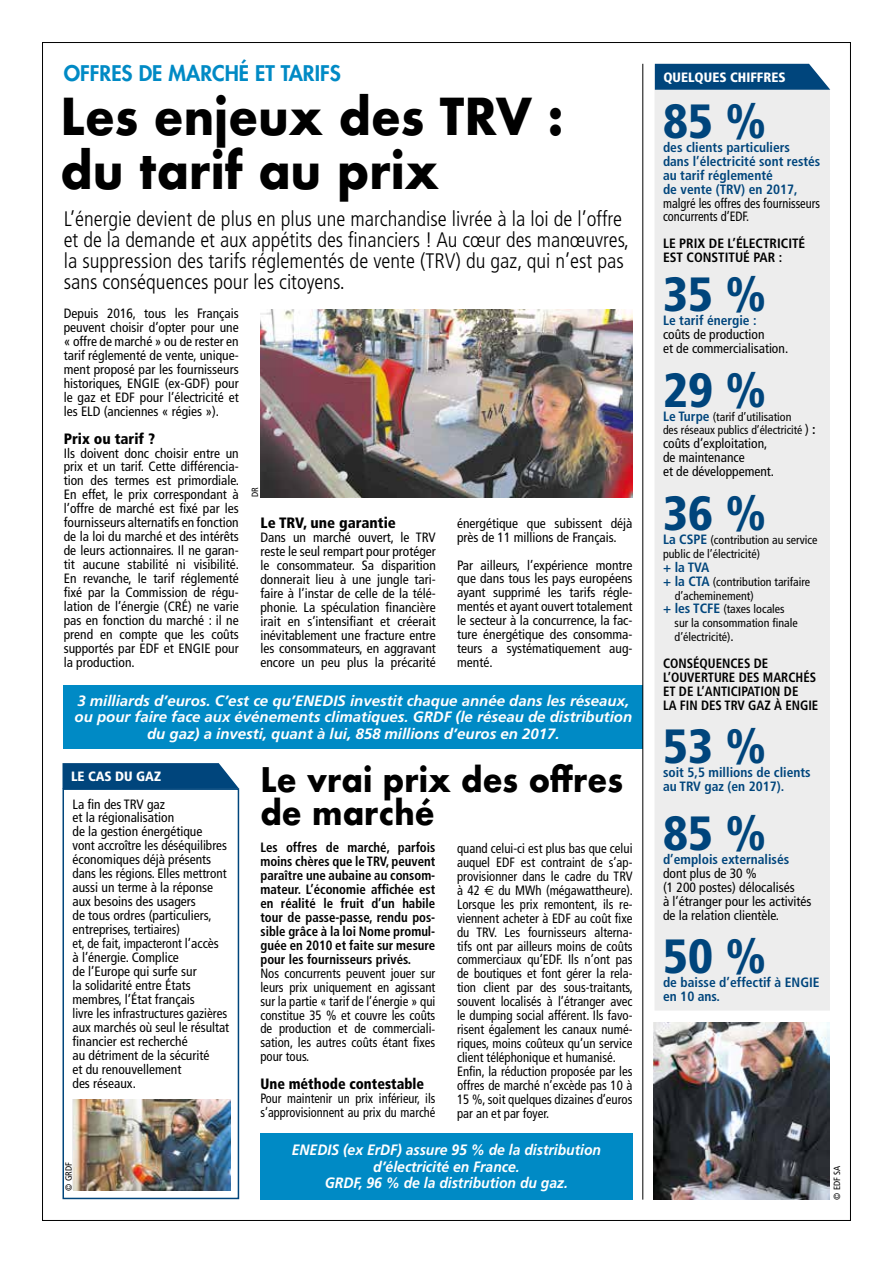
<style>
.page{position:relative;width:893px;height:1263px;background:#fff}
.page>*{position:absolute;margin:0;border:0;box-sizing:border-box;transform-origin:0 0}
.t1{font:700 49.5px/54px "Futura";color:#000;scale:.93 1}
.t2{font:900 condensed 48px "Frutiger";color:#00457c}
.t3{font:700 33px/33px "Futura";color:#000;scale:.93 1}
.t4{font:300 condensed 21px/21px "Frutiger";color:#000}
.t5{font:800 21px "Futura";color:#008ac5}
.t6{font:italic 700 15px/16.5px "Frutiger";color:#fff;text-align:center}
.t7{font:italic 700 15px/16.5px "Frutiger";color:#fff;text-align:center;scale:.93 1}
.t8{font:900 condensed 15px "Frutiger";color:#000}
.t9{font:900 condensed 15px "Frutiger";color:#000;scale:.95 1}
.t10{font:condensed 13.5px/14px "Frutiger";color:#000}
.t11{font:condensed 13.5px/14px "Frutiger";color:#000;scale:.95 1}
.t12{font:700 condensed 13.5px/14px "Frutiger";color:#000;text-align:justify;scale:.95 1}
.t13{font:700 condensed 13.5px/14px "Frutiger";color:#00457c}
.t14{font:condensed 13.5px/14px "Frutiger";color:#000;scale:.92 1}
.t15{font:700 condensed 13.5px/14px "Frutiger";color:#000}
.t16{font:900 condensed 13.5px "Frutiger";color:#fff}
.t17{font:condensed 12px/14px "Frutiger";color:#000}
.t18{font:condensed 9px "Frutiger";color:#000}
.s1{font-family:"Euro Sans";font-stretch:normal}
.s2{font-weight:700;font-size:13.5px;color:#00457c}
.s3{font-size:13.5px}
.s4{font-weight:700;font-size:13.5px}
</style>
<div class="page">
<img style="left:260px;top:309px;width:372px;height:189px">
<div style="left:63px;top:788px;width:176px;height:411px;border:2px solid #00457c"></div>
<div style="left:260px;top:1133px;width:372px;height:66px;background:#008ac5"></div>
<div style="left:64px;top:685px;width:579px;height:63px;background:#008ac5"></div>
<svg style="left:63px;top:763px;width:176px;height:26px;background:#0f5084"></svg>
<img style="left:73px;top:1100px;width:157px;height:90px">
<img style="left:654px;top:1022px;width:175px;height:177px">
<hr style="left:643px;top:64px;width:1px;height:1135px;background:#000">
<div style="left:654px;top:65px;width:176px;height:945px;background:#ededed"></div>
<svg style="left:655px;top:64px;width:175px;height:26px;background:#115184"></svg>
<h3 class="t5" style="left:64px;top:59px;width:278px">OFFRES DE MARCHÉ ET TARIFS</h3>
<h1 class="t1" style="left:61px;top:89px;width:542px">Les enjeux des TRV : du tarif au prix</h1>
<p class="t4" style="left:64px;top:209px;width:567px">L’énergie devient de plus en plus une marchandise livrée à la loi de l’offre et de la demande et aux appétits des financiers ! Au cœur des manœuvres, la suppression des tarifs réglementés de vente (TRV) du gaz, qui n’est pas sans conséquences pour les citoyens.</p>
<p class="t10" style="left:64px;top:306px;width:176px;text-align:justify">Depuis 2016, tous les Français peuvent choisir d’opter pour une « offre de marché » ou de rester en tarif réglementé de vente, unique&shy;ment proposé par les fournisseurs historiques, ENGIE (ex-GDF) pour le gaz et EDF pour l’électricité et les ELD (anciennes « régies »).</p>
<p class="t8" style="left:64px;top:429px;width:93px">Prix ou tarif ?</p>
<p class="t10" style="left:64px;top:446px;width:177px;text-align:justify">Ils doivent donc choisir entre un prix et un tarif. Cette différencia&shy;tion des termes est primordiale.<br>En effet, le prix correspondant à l’offre de marché est fixé par les fournisseurs alternatifs en fonction de la loi du marché et des intérêts de leurs actionnaires. Il ne garan&shy;tit aucune stabilité ni visibilité.<br>En revanche, le tarif réglementé fixé par la Commission de régu&shy;lation de l’énergie (CRÉ) ne varie pas en fonction du marché : il ne prend en compte que les coûts supportés par EDF et ENGIE pour la production.</p>
<p class="t18" style="left:250px;top:497px;width:11px;rotate:-90deg">DR</p>
<p class="t8" style="left:260px;top:514px;width:137px">Le TRV, une garantie</p>
<p class="t10" style="left:260px;top:530px;width:177px;text-align:justify">Dans un marché ouvert, le TRV reste le seul rempart pour protéger le consommateur. Sa disparition donnerait lieu à une jungle tari&shy;faire à l’instar de celle de la télé&shy;phonie. La spéculation financière irait en s’intensifiant et créerait inévitablement une fracture entre les consommateurs, en aggravant encore un peu plus la précarité</p>
<p class="t10" style="left:457px;top:516px;width:177px">énergétique que subissent déjà près de 11 millions de Français.</p>
<p class="t10" style="left:457px;top:558px;width:177px;text-align:justify">Par ailleurs, l’expérience montre que dans tous les pays européens ayant supprimé les tarifs régle&shy;mentés et ayant ouvert totalement le secteur à la concurrence, la fac&shy;ture énergétique des consomma&shy;teurs a systématiquement aug&shy;menté.</p>
<p class="t6" style="left:75px;top:692px;width:559px">3 milliards d’euros. C’est ce qu’ENEDIS investit chaque année dans les réseaux, ou pour faire face aux événements climatiques. GRDF (le réseau de distribution du gaz) a investi, quant à lui, 858 millions d’euros en 2017.</p>
<p class="t16" style="left:71px;top:768px;width:92px">LE CAS DU GAZ</p>
<h3 class="t3" style="left:260px;top:763px;width:391px">Le vrai prix des offres de marché</h3>
<p class="t10" style="left:73px;top:797px;width:158px">La fin des TRV gaz<br>et la régionalisation<br>de la gestion énergétique<br>vont accroître les déséquilibres économiques déjà présents dans les régions. Elles mettront aussi un terme à la réponse aux besoins des usagers<br>de tous ordres (particuliers, entreprises, tertiaires)<br>et, de fait, impacteront l’accès<br>à l’énergie. Complice<br>de l’Europe qui surfe sur<br>la solidarité entre États membres, l’État français<br>livre les infrastructures gazières aux marchés où seul le résultat financier est recherché<br>au détriment de la sécurité<br>et du renouvellement<br>des réseaux.</p>
<p class="t12" style="left:260px;top:840px;width:186px">Les offres de marché, parfois moins chères que le TRV, peuvent paraître une aubaine au consom&shy;mateur. L’économie affichée est en réalité le fruit d’un habile tour de passe-passe, rendu pos&shy;sible grâce à la loi Nome promul&shy;guée en 2010 et faite sur mesure pour les fournisseurs privés.</p>
<p class="t11" style="left:260px;top:966px;width:186px;text-align:justify">Nos concurrents peuvent jouer sur leurs prix uniquement en agissant sur la partie « tarif de l’énergie » qui constitue 35 % et couvre les coûts de production et de commerciali&shy;sation, les autres coûts étant fixes pour tous.</p>
<p class="t9" style="left:260px;top:1075px;width:174px">Une méthode contestable</p>
<p class="t14" style="left:260px;top:1092px;width:192px">Pour maintenir un prix inférieur, ils s’approvisionnent au prix du marché</p>
<p class="t11" style="left:457px;top:841px;width:187px">quand celui-ci est plus bas que celui auquel EDF est contraint de s’ap&shy;provisionner dans le cadre du TRV à 42 <span class="s1">€</span> du MWh (mégawattheure).<br>Lorsque les prix remontent, ils re&shy;viennent acheter à EDF au coût fixe du TRV. Les fournisseurs alterna&shy;tifs ont par ailleurs moins de coûts commerciaux qu’EDF. Ils n’ont pas de boutiques et font gérer la rela&shy;tion client par des sous-traitants, souvent localisés à l’étranger avec le dumping social afférent. Ils favo&shy;risent également les canaux numé&shy;riques, moins coûteux qu’un service client téléphonique et humanisé.<br>Enfin, la réduction proposée par les offres de marché n’excède pas 10 à 15 %, soit quelques dizaines d’euros par an et par foyer.</p>
<p class="t18" style="left:63px;top:1191px;width:30px;rotate:-90deg">© GRDF</p>
<p class="t7" style="left:292px;top:1142px;width:334px">ENEDIS (ex ErDF) assure 95 % de la distribution d’électricité en France.<br>GRDF, 96 % de la distribution du gaz.</p>
<p class="t16" style="left:663px;top:69px;width:124px">QUELQUES CHIFFRES</p>
<h2 class="t2" style="left:663px;top:92px;width:105px">85 %</h2>
<p class="t13" style="left:663px;top:140px;width:159px">des clients particuliers<br>dans l’électricité sont restés au tarif réglementé<br>de vente (TRV) en 2017,</p>
<p class="t14" style="left:663px;top:196px;width:172px">malgré les offres des fournisseurs concurrents d’EDF.</p>
<p class="t15" style="left:663px;top:237px;width:144px">LE PRIX DE L’ÉLECTRICITÉ<br>EST CONSTITUÉ PAR :</p>
<h2 class="t2" style="left:663px;top:266px;width:105px">35 %</h2>
<p class="t13" style="left:663px;top:314px;width:95px">Le tarif énergie :</p>
<p class="t10" style="left:663px;top:328px;width:127px">coûts de production<br>et de commercialisation.</p>
<h2 class="t2" style="left:663px;top:361px;width:105px">29 %</h2>
<p class="t17" style="left:663px;top:409px;width:154px"><span class="s2">Le Turpe</span> (tarif d’utilisation<br>des réseaux publics d’électricité <span class="s3">)</span> <span class="s4">:</span></p>
<p class="t10" style="left:663px;top:437px;width:113px">coûts d’exploitation, de maintenance<br>et de développement.</p>
<h2 class="t2" style="left:663px;top:484px;width:105px">36 %</h2>
<p class="t17" style="left:663px;top:533px;width:156px"><span class="s2">La CSPE</span> (contribution au service public de l’électricité)</p>
<p class="t13" style="left:663px;top:560px;width:48px">+ la TVA</p>
<p class="t17" style="left:663px;top:574px;width:149px"><span class="s2">+ la CTA</span> (contribution tarifaire</p>
<p class="t17" style="left:675px;top:588px;width:81px">d’acheminement)</p>
<p class="t17" style="left:663px;top:602px;width:123px"><span class="s2">+ les TCFE</span> (taxes locales</p>
<p class="t17" style="left:675px;top:616px;width:125px">sur la consommation finale</p>
<p class="t17" style="left:675px;top:630px;width:61px">d’électricité)<span class="s3">.</span></p>
<p class="t12" style="left:663px;top:656px;width:165px;text-align:left">CONSÉQUENCES DE<br>L’OUVERTURE DES MARCHÉS<br>ET DE L’ANTICIPATION DE<br>LA FIN DES TRV GAZ À ENGIE</p>
<h2 class="t2" style="left:663px;top:718px;width:105px">53 %</h2>
<p class="t13" style="left:663px;top:766px;width:149px">soit 5,5 millions de clients au TRV gaz (en 2017).</p>
<h2 class="t2" style="left:663px;top:804px;width:105px">85 %</h2>
<p class="t13" style="left:663px;top:852px;width:128px">d’emplois externalisés</p>
<p class="t10" style="left:663px;top:866px;width:150px">dont plus de 30 %<br>(1 200 postes) délocalisés<br>à l’étranger pour les activités de la relation clientèle.</p>
<h2 class="t2" style="left:663px;top:928px;width:105px">50 %</h2>
<p class="t13" style="left:663px;top:976px;width:158px">de baisse d’effectif à ENGIE en 10 ans.</p>
<p class="t18" style="left:832px;top:1199px;width:35px;rotate:-90deg">© EDF SA</p>
</div>
